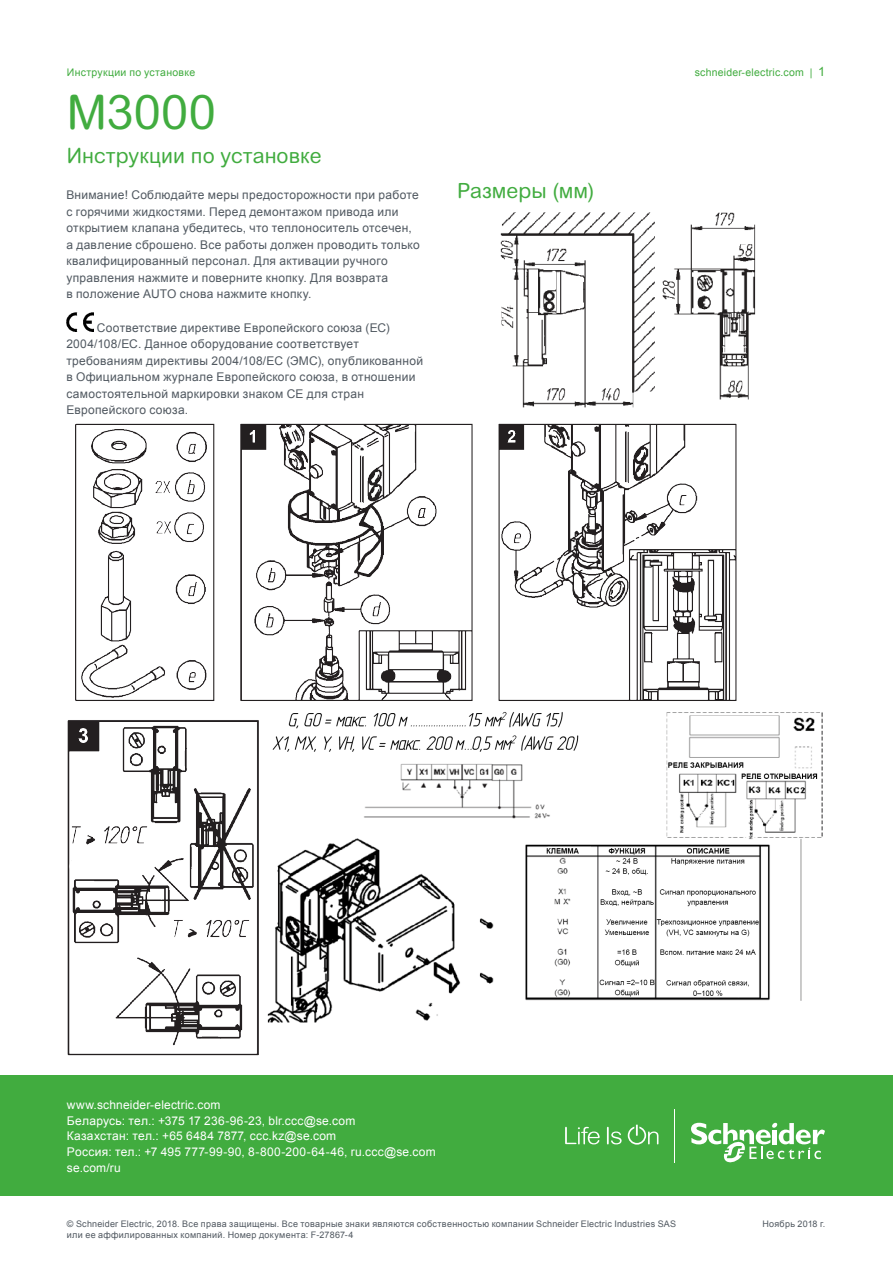
<style>
.page{position:relative;width:893px;height:1263px;background:#fff}
.page>*{position:absolute;margin:0;border:0;box-sizing:border-box;transform-origin:0 0}
.t1{font:48px "Arial Rounded MT Pro Cyr";letter-spacing:.005em;color:#41ac3f}
.t2{font:21px "Arial Rounded MT Pro Cyr";color:#41ac3f}
.t3{font:12px/16.5px "Arial";letter-spacing:.025em;color:#505860}
.t4{font:12px/15.8px "Arial";letter-spacing:.02em;color:#fff}
.t5{font:10.5px "Arial";letter-spacing:.025em;color:#41ac3f}
.t6{font:9px/10.5px "Arial";letter-spacing:.03em;color:#505860}
.s1{font-size:12.75px}
</style>
<div class="page">
<div style="left:0;top:1076px;width:893px;height:120px;background:#41ac3f"></div>
<svg style="left:565px;top:1127px;width:35px;height:17px"></svg>
<svg style="left:607px;top:1127px;width:15px;height:17px"></svg>
<svg style="left:628px;top:1125px;width:30px;height:19px"></svg>
<svg style="left:691px;top:1122px;width:134px;height:41px"></svg>
<hr style="left:674px;top:1109px;width:1px;height:54px;background:#fff">
<img style="left:67px;top:212px;width:756px;height:844px">
<img style="left:66px;top:312px;width:27px;height:20px">
<p class="t5" style="left:67px;top:65px;width:130px">Инструкции по установке</p>
<p class="t5" style="left:695px;top:65px;width:132px">schneider-electric.com | <span class="s1">1</span></p>
<h1 class="t1" style="left:67px;top:84px;width:150px">M3000</h1>
<h2 class="t2" style="left:67px;top:143px;width:256px">Инструкции по установке</h2>
<p class="t3" style="left:66px;top:187px;width:354px">Внимание! Соблюдайте меры предосторожности при работе</p>
<h2 class="t2" style="left:457px;top:179px;width:139px">Размеры (мм)</h2>
<p class="t3" style="left:66px;top:203px;width:355px">с горячими жидкостями. Перед демонтажом привода или открытием клапана убедитесь, что теплоноситель отсечен, а давление сброшено. Все работы должен проводить только квалифицированный персонал. Для активации ручного управления нажмите и поверните кнопку. Для возврата<br>в положение AUTO снова нажмите кнопку.</p>
<p class="t3" style="left:66px;top:319px;width:358px;text-indent:30px">Соответствие директиве Европейского союза (ЕС)<br>2004/108/EC. Данное оборудование соответствует требованиям директивы 2004/108/EC (ЭМС), опубликованной в Официальном журнале Европейского союза, в отношении самостоятельной маркировки знаком СЕ для стран Европейского союза.</p>
<p class="t4" style="left:67px;top:1097px;width:370px">www.schneider-electric.com<br>Беларусь: тел.: +375 17 236-96-23, blr.ccc@se.com<br>Казахстан: тел.: +65 6484 7877, ccc.kz@se.com<br>Россия: тел.: +7 495 777-99-90, 8-800-200-64-46, ru.ccc@se.com se.com/ru</p>
<p class="t6" style="left:67px;top:1219px;width:611px">© Schneider Electric, 2018. Все права защищены. Все товарные знаки являются собственностью компании Schneider Electric Industries SAS или ее аффилированных компаний. Номер документа: F-27867-4</p>
<p class="t6" style="left:762px;top:1219px;width:65px">Ноябрь 2018 г.</p>
</div>
